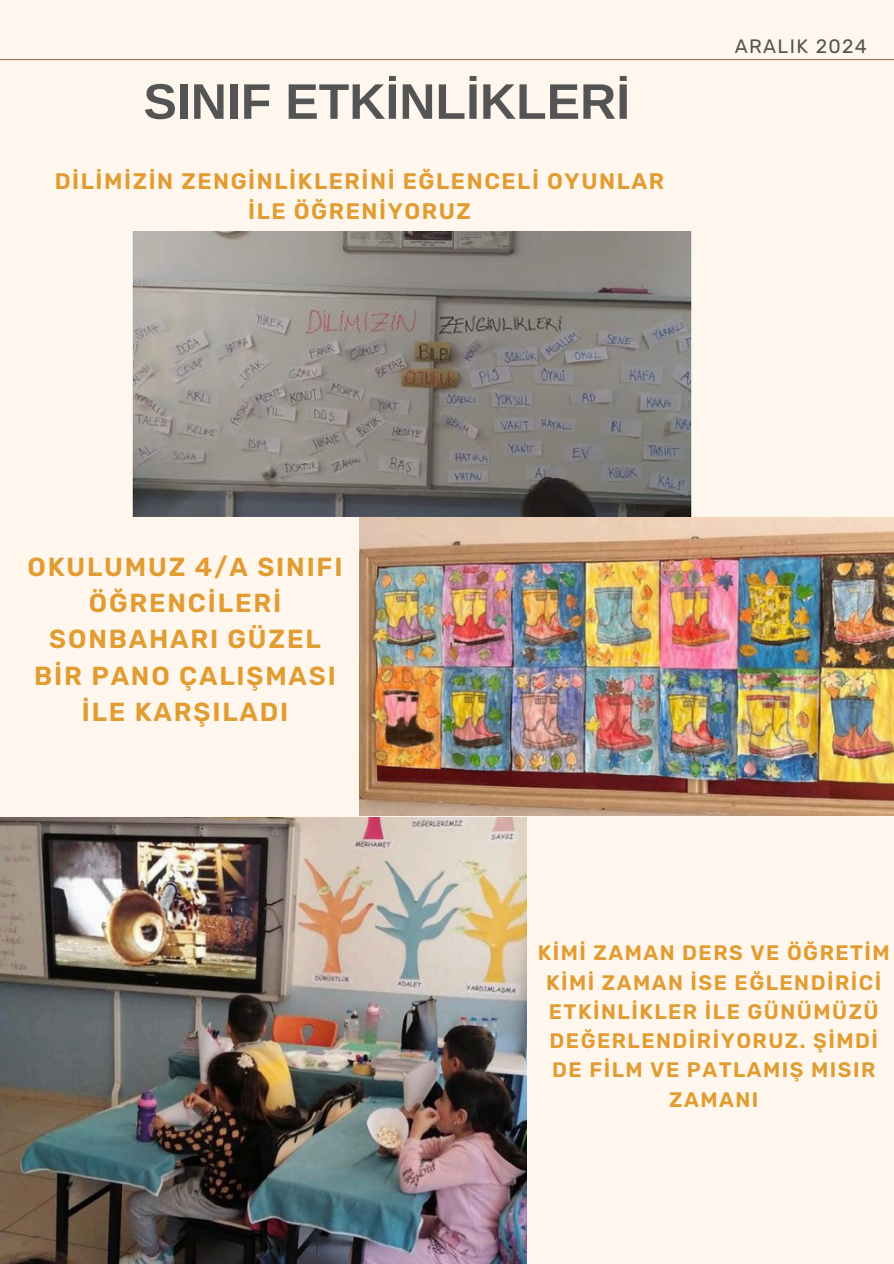
<style>
.page{position:relative;width:894px;height:1264px;background:#fff}
.page>*{position:absolute;margin:0;border:0;box-sizing:border-box;transform-origin:0 0}
.t1{font:700 49.95px "Arimo";color:#545454}
.t2{font:600 26.1px/36.2px "Rubik";letter-spacing:.07em;color:#e19c32;text-align:center}
.t3{font:600 22.5px/30.3px "Rubik";letter-spacing:.07em;color:#e19c32;text-align:center}
.t4{font:600 21px/29.2px "Rubik";letter-spacing:.07em;color:#e19c32;text-align:center}
.t5{font:19.35px "Rubik";letter-spacing:.07em;color:#545454}
</style>
<div class="page">
<div style="left:0;top:0;width:893px;height:1263px;background:#fff7ed"></div>
<hr style="left:0;top:59px;width:893px;height:1px;background:#94765b">
<img style="left:132px;top:231px;width:558px;height:285px">
<img style="left:359px;top:517px;width:534px;height:299px">
<img style="left:0;top:818px;width:526px;height:445px">
<h1 class="t1" style="left:143px;top:67px;width:488px">SINIF ETKİNLİKLERİ</h1>
<p class="t3" style="left:55px;top:167px;width:611px">DİLİMİZİN ZENGİNLİKLERİNİ EĞLENCELİ OYUNLAR<br>İLE ÖĞRENİYORUZ</p>
<p class="t5" style="left:734px;top:36px;width:133px">ARALIK 2024</p>
<p class="t2" style="left:27px;top:549px;width:316px">OKULUMUZ 4/A SINIFI<br>ÖĞRENCİLERİ<br>SONBAHARI GÜZEL<br>BİR PANO ÇALIŞMASI<br>İLE KARŞILADI</p>
<p class="t4" style="left:537px;top:939px;width:353px">KİMİ ZAMAN DERS VE ÖĞRETİM<br>KİMİ ZAMAN İSE EĞLENDİRİCİ<br>ETKİNLİKLER İLE GÜNÜMÜZÜ<br>DEĞERLENDİRİYORUZ. ŞİMDİ<br>DE FİLM VE PATLAMIŞ MISIR<br>ZAMANI</p>
</div>
